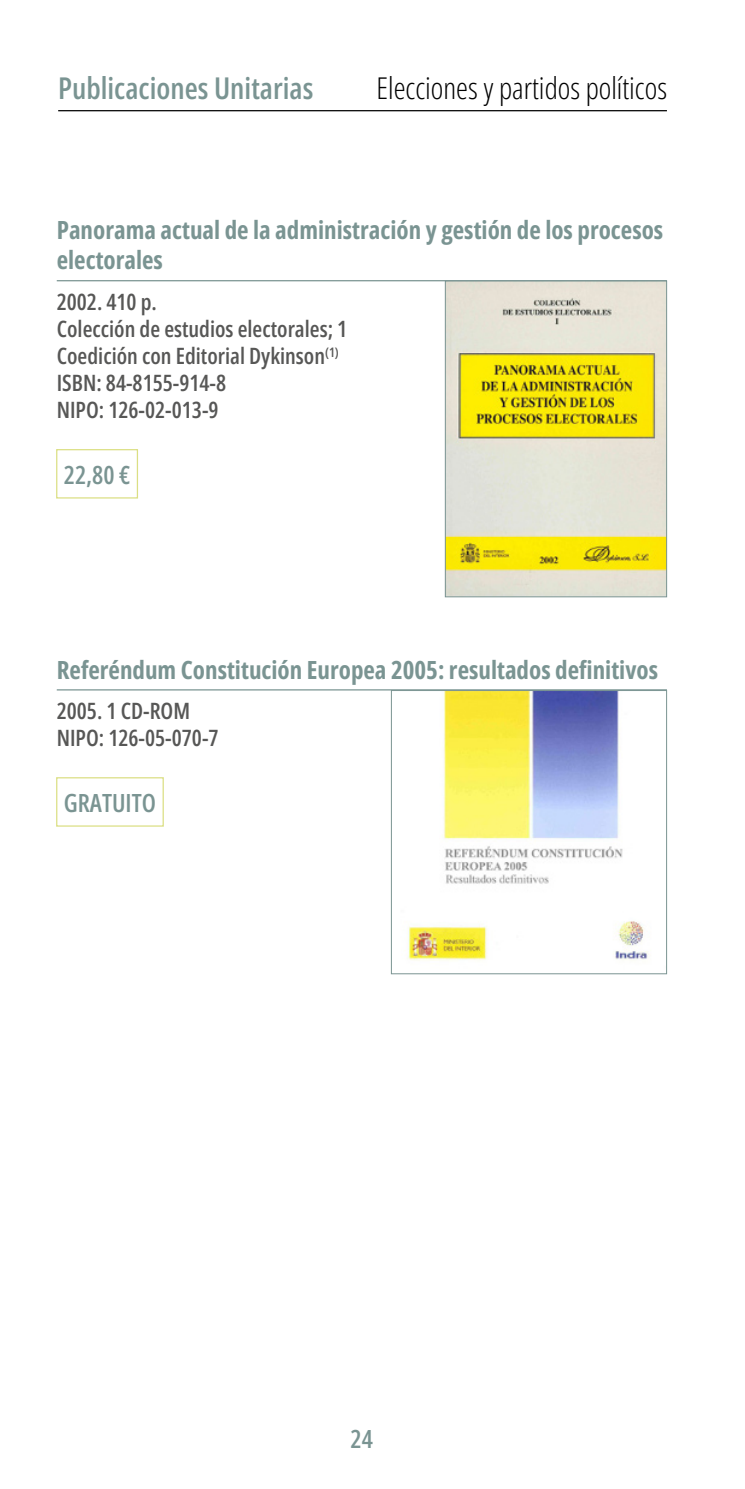
<style>
.page{position:relative;width:745px;height:1489px;background:#fff}
.page>*{position:absolute;margin:0;border:0;box-sizing:border-box;transform-origin:0 0}
.t1{font:300 30px "Open Sans Condensed";color:#000}
.t2{font:600 30px "Open Sans Condensed";color:#7a9492}
.Titulo_obra_01{font:700 25px/30px "Open Sans Condensed";color:#7a9492}
.Titulo_obra_02{font:700 25px "Open Sans Condensed";color:#7a9492}
.Precio_obra{font:600 25px "Open Sans Condensed";color:#7a9492}
.Texto_obra{font:600 22.5px "Open Sans Condensed";color:#575756}
</style>
<div class="page">
<hr style="left:58px;top:110px;width:608px;height:1px;background:#000">
<hr style="left:57px;top:280px;width:609px;height:1px;background:#7a9492">
<div style="left:56px;top:449px;width:82px;height:49px;border:1px solid #dbdf84"></div>
<hr style="left:57px;top:689px;width:609px;height:1px;background:#7a9492">
<div style="left:56px;top:777px;width:108px;height:49px;border:1px solid #dbdf84"></div>
<img style="left:446px;top:283px;width:218px;height:312px">
<div style="left:444px;top:281px;width:222px;height:316px;border:1px solid #7a9492"></div>
<img style="left:407px;top:692px;width:242px;height:269px">
<div style="left:391px;top:690px;width:275px;height:284px;border:1px solid #7a9492"></div>
<h1 class="t2" style="left:58px;top:68px;width:256px">Publicaciones Unitarias</h1>
<h1 class="t1" style="left:376px;top:68px;width:292px">Elecciones y partidos políticos</h1>
<h2 class="Titulo_obra_01" style="left:57px;top:215px;width:607px">Panorama actual de la administración y gestión de los procesos electorales</h2>
<p class="Texto_obra" style="left:57px;top:286px;width:102px">2002. 410 p.</p>
<p class="Texto_obra" style="left:57px;top:313px;width:292px">Colección de estudios electorales; 1</p>
<p class="Texto_obra" style="left:57px;top:340px;width:283px">Coedición con Editorial Dykinson<sup>(1)</sup></p>
<p class="Texto_obra" style="left:57px;top:367px;width:171px">ISBN: 84-8155-914-8</p>
<p class="Texto_obra" style="left:57px;top:394px;width:163px">NIPO: 126-02-013-9</p>
<p class="Precio_obra" style="left:64px;top:457px;width:68px">22,80 €</p>
<p class="Titulo_obra_02" style="left:57px;top:652px;width:602px">Referéndum Constitución Europea 2005: resultados definitivos</p>
<p class="Texto_obra" style="left:57px;top:695px;width:135px">2005. 1 CD-ROM</p>
<p class="Texto_obra" style="left:57px;top:722px;width:163px">NIPO: 126-05-070-7</p>
<p class="Precio_obra" style="left:64px;top:785px;width:94px">GRATUITO</p>
<p class="Precio_obra" style="left:350px;top:1421px;width:24px">24</p>
</div>
